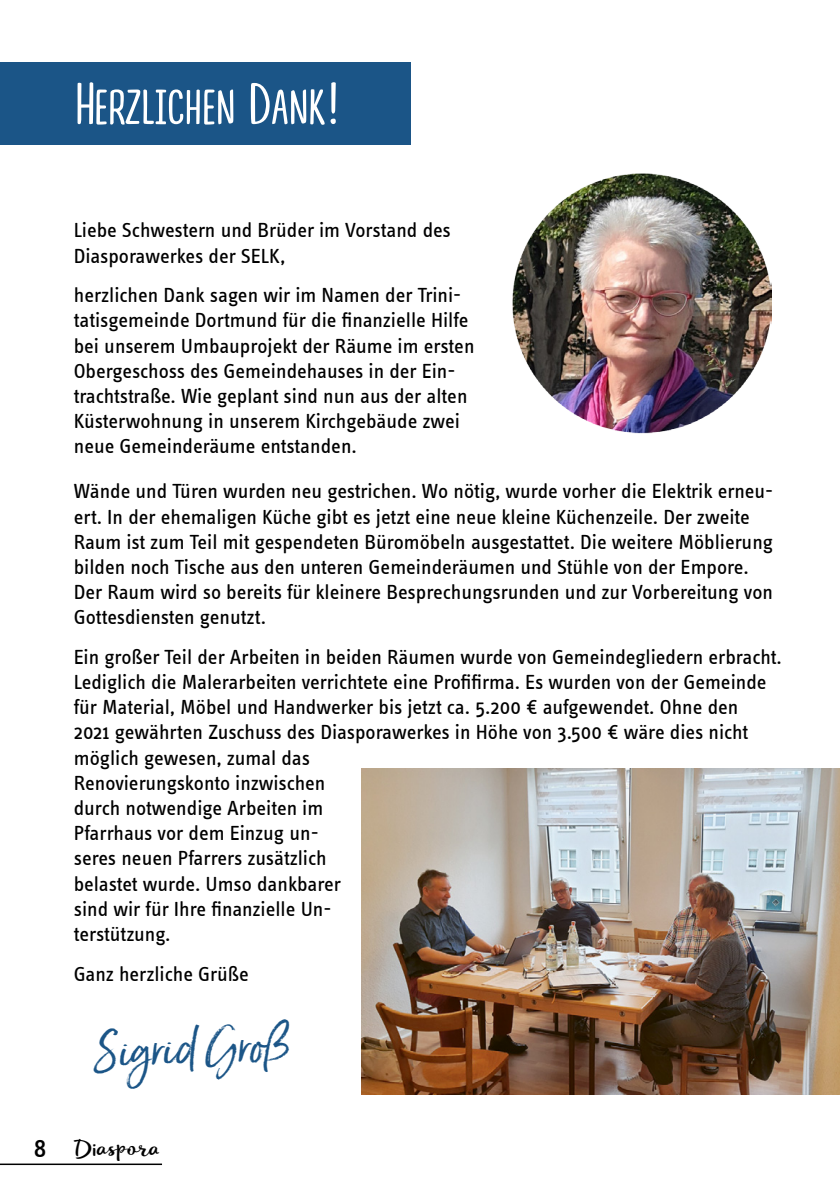
<style>
.page{position:relative;width:840px;height:1191px;background:#fff}
.page>*{position:absolute;margin:0;border:0;box-sizing:border-box;transform-origin:0 0}
.Normal__Web{font:60px "Lifehack Sans";color:#fff}
.Fußnote_Heft_4{font:46px "Born Ready";color:#1b5587}
.Pfarrbrief_-_Text{font:28px "Info Text Book Tf";color:#000}
.t1{font:22px "Lifehack";color:#000}
.Normal__Web-2{font:21px/25.2px "Info Text";color:#000}
</style>
<div class="page">
<div style="left:0;top:62px;width:410px;height:83px;background:#1b5587"></div>
<img style="left:512px;top:173px;width:259px;height:261px">
<img style="left:361px;top:768px;width:478px;height:326px">
<hr style="left:0;top:1163px;width:162px;height:2px;background:#000">
<p class="Normal__Web" style="left:75px;top:73px;width:267px">Herzlichen Dank!</p>
<p class="Pfarrbrief_-_Text" style="left:34px;top:1133px;width:14px">8</p>
<p class="Normal__Web-2" style="left:74px;top:218px;width:378px">Liebe Schwestern und Brüder im Vorstand des<br>Diasporawerkes der SELK,</p>
<p class="Normal__Web-2" style="left:74px;top:282px;width:402px">herzlichen Dank sagen wir im Namen der Trini&shy;tatisgemeinde Dortmund für die finanzielle Hilfe bei unserem Umbauprojekt der Räume im ersten Obergeschoss des Gemeindehauses in der Ein&shy;trachtstraße. Wie geplant sind nun aus der alten Küsterwohnung in unserem Kirchgebäude zwei neue Gemeinderäume entstanden.</p>
<p class="Normal__Web-2" style="left:74px;top:479px;width:700px">Wände und Türen wurden neu gestrichen. Wo nötig, wurde vorher die Elektrik erneu&shy;ert. In der ehemaligen Küche gibt es jetzt eine neue kleine Küchenzeile. Der zweite Raum ist zum Teil mit gespendeten Büromöbeln ausgestattet. Die weitere Möblierung bilden noch Tische aus den unteren Gemeinderäumen und Stühle von der Empore.<br>Der Raum wird so bereits für kleinere Besprechungsrunden und zur Vorbereitung von Gottesdiensten genutzt.</p>
<p class="Normal__Web-2" style="left:74px;top:644px;width:709px">Ein großer Teil der Arbeiten in beiden Räumen wurde von Gemeindegliedern erbracht.<br>Lediglich die Malerarbeiten verrichtete eine Profifirma. Es wurden von der Gemeinde für Material, Möbel und Handwerker bis jetzt ca. 5.200 € aufgewendet. Ohne den<br>2021 gewährten Zuschuss des Diasporawerkes in Höhe von 3.500 € wäre dies nicht möglich gewesen, zumal das<br>Renovierungskonto inzwischen<br>durch notwendige Arbeiten im<br>Pfarrhaus vor dem Einzug un-<br>seres neuen Pfarrers zusätzlich<br>belastet wurde. Umso dankbarer<br>sind wir für Ihre finanzielle Un-<br>terstützung.</p>
<p class="Normal__Web-2" style="left:74px;top:961px;width:176px">Ganz herzliche Grüße</p>
<p class="Fußnote_Heft_4" style="left:91px;top:1022px;width:199px;rotate:-2deg">Sigrid Groß</p>
<p class="t1" style="left:74px;top:1132px;width:87px">Diaspora</p>
</div>
